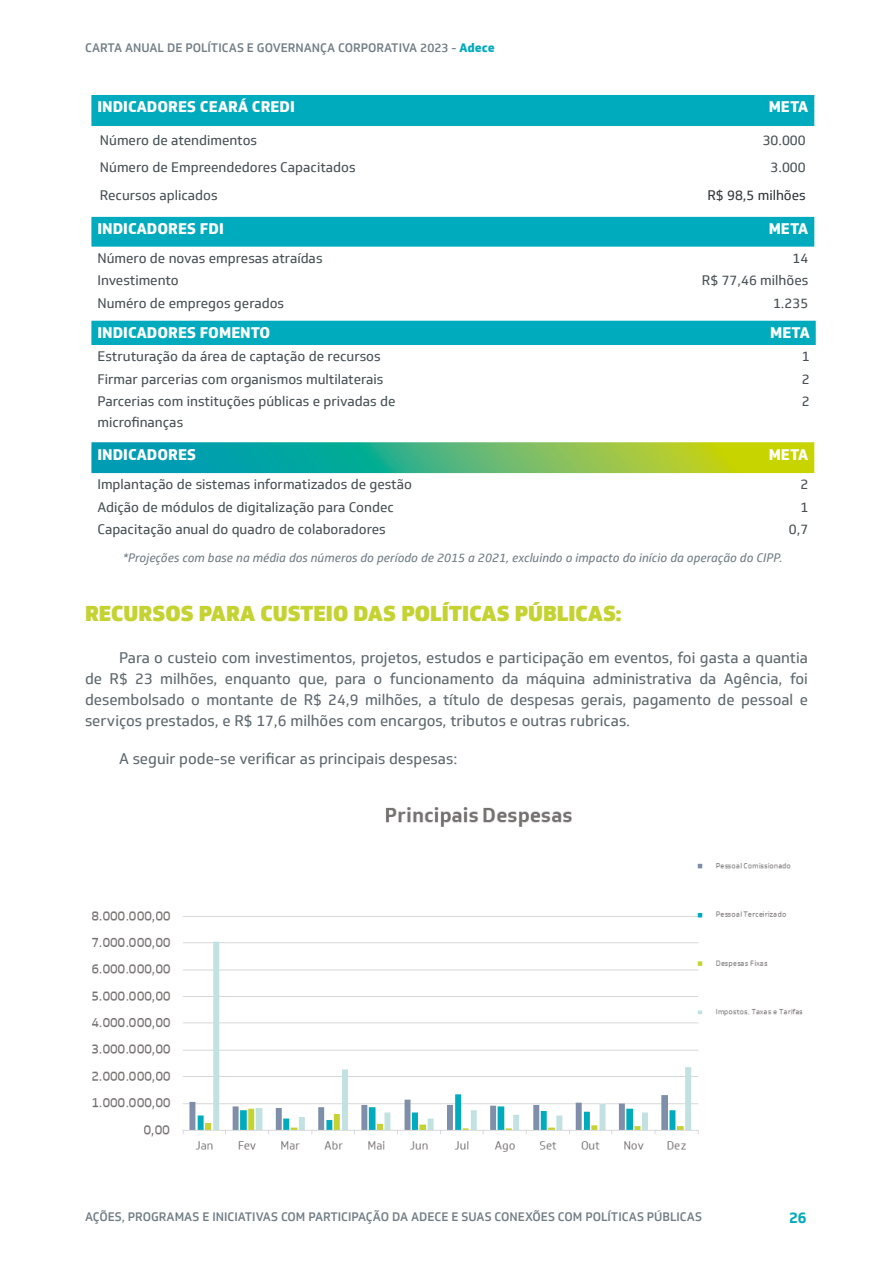
<style>
.page{position:relative;width:893px;height:1263px;background:#fff}
.page>*{position:absolute;margin:0;border:0;box-sizing:border-box;transform-origin:0 0}
.t1{font:900 21px "Soleto";color:#c4d332}
.t2{font:15px/21px "Soleto";color:#5d686e;text-align:justify}
.t3{font:800 15px "Soleto";color:#fff}
.t4{font:700 15px "Soleto";color:#00abbd}
.t5{font:13.5px/21px "Soleto";color:#485156}
.t6{font:13.5px "Soleto";color:#31363a}
.t7{font:500 12px "Soleto";color:#717e86}
.t8{font:italic 12px "Soleto";color:#717e86}
.s1{font-weight:800;color:#00abbd}
</style>
<div class="page">
<div style="left:91px;top:95px;width:723px;height:31px;background:#00abbd"></div>
<div style="left:91px;top:217px;width:723px;height:30px;background:#00abbd"></div>
<div style="left:91px;top:321px;width:725px;height:24px;background:#00abbd"></div>
<svg style="left:91px;top:442px;width:723px;height:31px;background:#57b76f"></svg>
<img style="left:91px;top:807px;width:712px;height:345px">
<p class="t7" style="left:85px;top:40px;width:411px">CARTA ANUAL DE POLÍTICAS E GOVERNANÇA CORPORATIVA 2023 - <span class="s1">Adece</span></p>
<p class="t3" style="left:97px;top:97px;width:199px">INDICADORES CEARÁ CREDI</p>
<p class="t3" style="left:769px;top:97px;width:41px">META</p>
<p class="t5" style="left:100px;top:130px;width:159px">Número de atendimentos</p>
<p class="t5" style="left:763px;top:130px;width:45px">30.000</p>
<p class="t5" style="left:100px;top:157px;width:257px">Número de Empreendedores Capacitados</p>
<p class="t5" style="left:771px;top:157px;width:37px">3.000</p>
<p class="t5" style="left:100px;top:184px;width:119px">Recursos aplicados</p>
<p class="t6" style="left:707px;top:187px;width:100px">R$ 98,5 milhões</p>
<p class="t3" style="left:97px;top:219px;width:128px">INDICADORES FDI</p>
<p class="t3" style="left:769px;top:219px;width:41px">META</p>
<p class="t5" style="left:97px;top:248px;width:227px">Número de novas empresas atraídas</p>
<p class="t5" style="left:792px;top:248px;width:17px">14</p>
<p class="t5" style="left:97px;top:270px;width:83px">Investimento</p>
<p class="t5" style="left:702px;top:270px;width:108px">R$ 77,46 milhões</p>
<p class="t5" style="left:97px;top:292px;width:188px">Numéro de empregos gerados</p>
<p class="t5" style="left:773px;top:292px;width:37px">1.235</p>
<p class="t3" style="left:97px;top:323px;width:174px">INDICADORES FOMENTO</p>
<p class="t3" style="left:770px;top:323px;width:41px">META</p>
<p class="t5" style="left:97px;top:346px;width:285px">Estruturação da área de captação de recursos</p>
<p class="t5" style="left:802px;top:346px;width:9px">1</p>
<p class="t5" style="left:97px;top:368px;width:287px">Firmar parcerias com organismos multilaterais</p>
<p class="t5" style="left:802px;top:368px;width:9px">2</p>
<p class="t5" style="left:97px;top:391px;width:300px">Parcerias com instituções públicas e privadas de microfinanças</p>
<p class="t5" style="left:802px;top:391px;width:9px">2</p>
<p class="t3" style="left:97px;top:445px;width:100px">INDICADORES</p>
<p class="t3" style="left:769px;top:445px;width:41px">META</p>
<p class="t5" style="left:97px;top:474px;width:316px">Implantação de sistemas informatizados de gestão</p>
<p class="t5" style="left:800px;top:474px;width:9px">2</p>
<p class="t5" style="left:97px;top:497px;width:298px">Adição de módulos de digitalização para Condec</p>
<p class="t5" style="left:800px;top:497px;width:9px">1</p>
<p class="t5" style="left:97px;top:519px;width:290px">Capacitação anual do quadro de colaboradores</p>
<p class="t5" style="left:789px;top:519px;width:21px">0,7</p>
<p class="t8" style="left:123px;top:550px;width:661px">*Projeções com base na média dos números do período de 2015 a 2021, excluindo o impacto do início da operação do CIPP.</p>
<h1 class="t1" style="left:85px;top:600px;width:538px">RECURSOS PARA CUSTEIO DAS POLÍTICAS PÚBLICAS:</h1>
<p class="t2" style="left:85px;top:647px;width:724px;text-indent:34px">Para o custeio com investimentos, projetos, estudos e participação em eventos, foi gasta a quantia de R$ 23 milhões, enquanto que, para o funcionamento da máquina administrativa da Agência, foi desembolsado o montante de R$ 24,9 milhões, a título de despesas gerais, pagamento de pessoal e serviços prestados, e R$ 17,6 milhões com encargos, tributos e outras rubricas.</p>
<p class="t2" style="left:119px;top:748px;width:340px">A seguir pode-se verificar as principais despesas:</p>
<p class="t7" style="left:85px;top:1209px;width:618px">AÇÕES, PROGRAMAS E INICIATIVAS COM PARTICIPAÇÃO DA ADECE E SUAS CONEXÕES COM POLÍTICAS PÚBLICAS</p>
<p class="t4" style="left:789px;top:1208px;width:19px">26</p>
</div>
